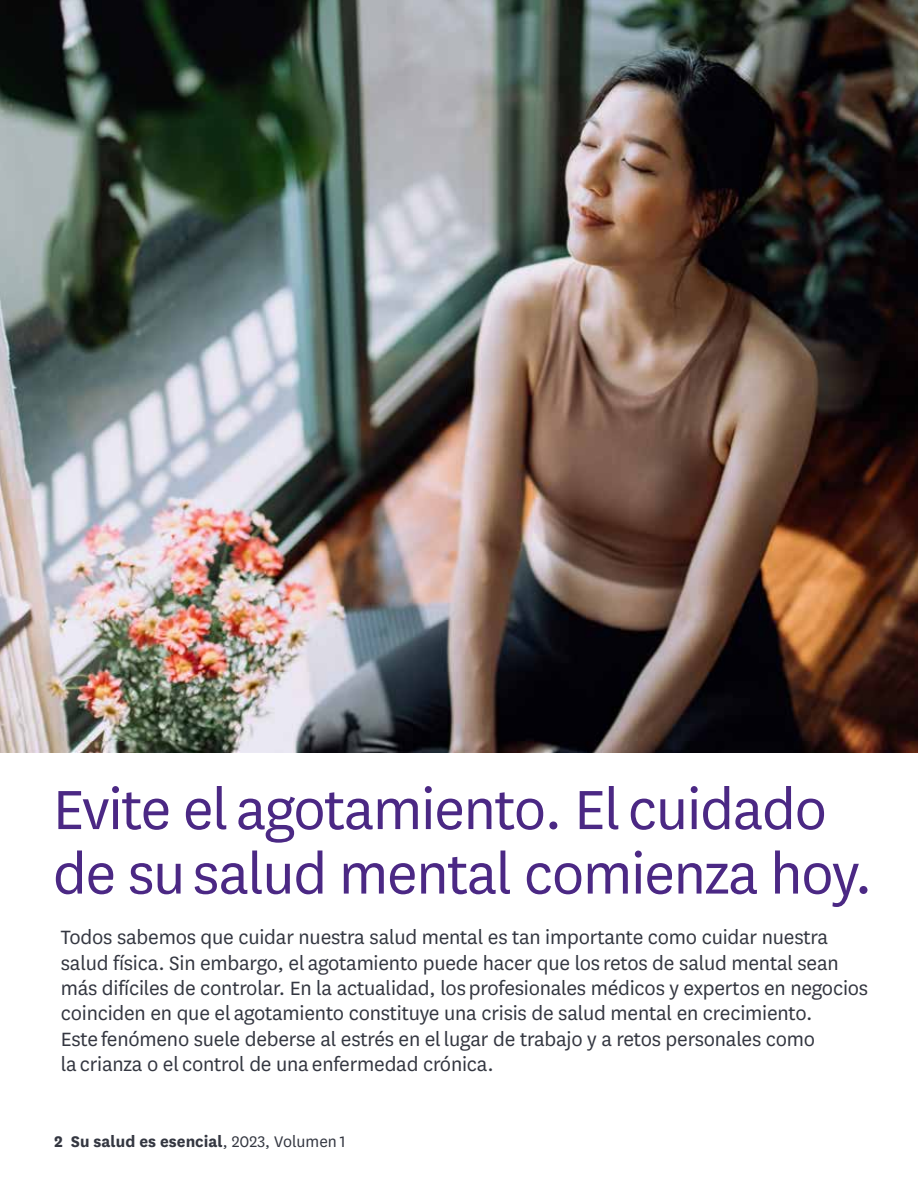
<style>
.page{position:relative;width:918px;height:1188px;background:#fff}
.page>*{position:absolute;margin:0;border:0;box-sizing:border-box;transform-origin:0 0}
.t1{font:64.5px/64.5px "National";letter-spacing:-.02em;color:#4b2884}
.t2{font:22.5px/25.5px "National";letter-spacing:-.01em;color:#343741}
.t3{font:700 18px "National";color:#343741}
.s1{font-weight:400}
</style>
<div class="page">
<img style="left:0;top:0;width:918px;height:752px">
<h1 class="t1" style="left:53px;top:774px;width:821px">Evite el agotamiento. El cuidado de su salud mental comienza hoy.</h1>
<p class="t2" style="left:61px;top:923px;width:809px">Todos sabemos que cuidar nuestra salud mental es tan importante como cuidar nuestra salud física. Sin embargo, el agotamiento puede hacer que los retos de salud mental sean más difíciles de controlar. En la actualidad, los profesionales médicos y expertos en negocios coinciden en que el agotamiento constituye una crisis de salud mental en crecimiento.<br>Este fenómeno suele deberse al estrés en el lugar de trabajo y a retos personales como<br>la crianza o el control de una enfermedad crónica.</p>
<p class="t3" style="left:54px;top:1129px;width:293px">2 Su salud es esencial<span class="s1">, 2023, Volumen 1</span></p>
</div>
